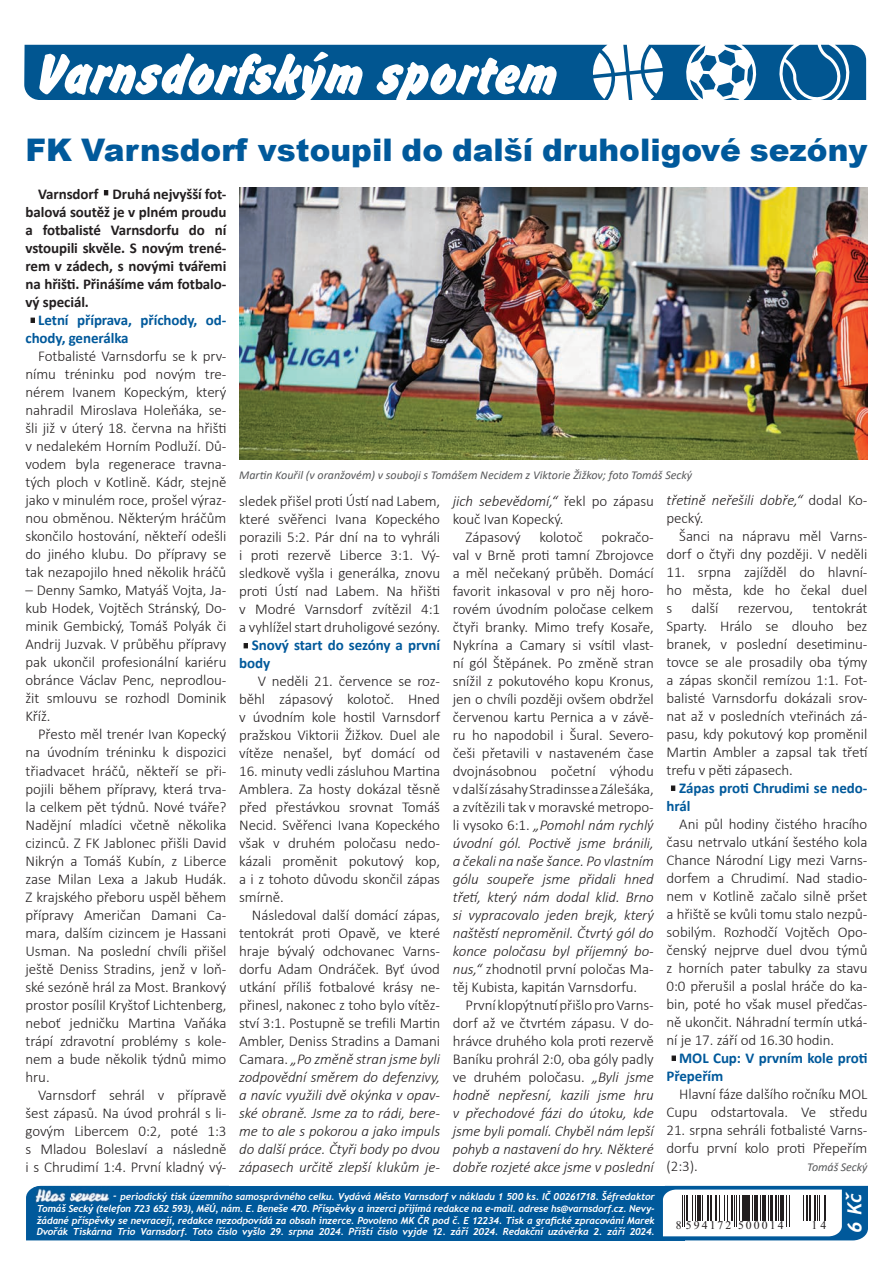
<style>
.page{position:relative;width:893px;height:1263px;background:#fff}
.page>*{position:absolute;margin:0;border:0;box-sizing:border-box;transform-origin:0 0}
.t1{font:900 31.2px "Arial";color:#00599b}
.t2{font:italic 700 19.5px "Trebuchet";color:#fff}
.t3{font:300 15px/18px "Calibri";letter-spacing:-.005em;color:#231f20;text-align:justify}
.t4{font:italic 300 15px/18px "Calibri";letter-spacing:-.005em;color:#231f20;text-align:justify}
.t5{font:700 15px/18px "Calibri";letter-spacing:-.005em;color:#231f20;text-align:justify}
.t6{font:700 15px/18px "Calibri";letter-spacing:-.005em;color:#00599b}
.t7{font:italic 12px "Calibri";color:#57585a}
.t8{font:11.7px "Times New Roman";letter-spacing:.175em;color:#231f20}
.t9{font:italic 700 9.75px/11.7px "Trebuchet";letter-spacing:-.025em;color:#fff;text-align:justify}
.s1{font-style:italic}
.s2{font-style:normal}
</style>
<div class="page">
<svg style="left:104px;top:190px;width:4px;height:5px"></svg>
<div style="left:46px;top:1214px;width:23px;height:27px;background:#8cb4d1"></div>
<div style="left:229px;top:1186px;width:436px;height:54px;background:#00599b"></div>
<div style="left:26px;top:1186px;width:203px;height:54px;background:#00599b"></div>
<img style="left:33px;top:1186px;width:39px;height:20px">
<img style="left:72px;top:1186px;width:39px;height:17px">
<img style="left:38px;top:1203px;width:73px;height:3px">
<svg style="left:24px;top:45px;width:842px;height:55px;fill:#015691"></svg>
<img style="left:239px;top:187px;width:629px;height:272px">
<svg style="left:244px;top:643px;width:4px;height:5px"></svg>
<svg style="left:31px;top:318px;width:4px;height:5px"></svg>
<svg style="left:671px;top:786px;width:4px;height:5px"></svg>
<svg style="left:672px;top:1056px;width:4px;height:5px"></svg>
<svg style="left:662px;top:1186px;width:206px;height:54px"></svg>
<hr style="left:824px;top:1195px;width:2px;height:25px;background:#231f20">
<h1 class="t1" style="left:26px;top:127px;width:843px">FK Varnsdorf vstoupil do další druholigové sezóny</h1>
<p class="t5" style="left:26px;top:185px;width:202px;text-indent:13px">Varnsdorf Druhá nejvyšší fot&shy;balová soutěž je v plném proudu a fotbalisté Varnsdorfu do ní vstoupili skvěle. S novým trené&shy;rem v zádech, s novými tvářemi na hřišti. Přinášíme vám fotbalo&shy;vý speciál.</p>
<p class="t6" style="left:26px;top:311px;width:202px;text-indent:13px">Letní příprava, příchody, od&shy;chody, generálka</p>
<p class="t3" style="left:26px;top:347px;width:202px;text-indent:13px">Fotbalisté Varnsdorfu se k prv&shy;nímu tréninku pod novým tre&shy;nérem Ivanem Kopeckým, který nahradil Miroslava Holeňáka, se&shy;šli již v úterý 18. června na hřišti v nedalekém Horním Podluží. Dů&shy;vodem byla regenerace travna&shy;tých ploch v Kotlině. Kádr, stejně jako v minulém roce, prošel výraz&shy;nou obměnou. Některým hráčům skončilo hostování, někteří odešli do jiného klubu. Do přípravy se tak nezapojilo hned několik hráčů</p>
<p class="t3" style="left:26px;top:581px;width:202px">– Denny Samko, Matyáš Vojta, Ja&shy;kub Hodek, Vojtěch Stránský, Do&shy;minik Gembický, Tomáš Polyák či Andrij Juzvak. V průběhu přípravy pak ukončil profesionální kariéru obránce Václav Penc, neprodlou&shy;žit smlouvu se rozhodl Dominik Kříž.</p>
<p class="t3" style="left:26px;top:725px;width:202px;text-indent:13px">Přesto měl trenér Ivan Kopecký na úvodním tréninku k dispozici třiadvacet hráčů, někteří se při&shy;pojili během přípravy, která trva&shy;la celkem pět týdnů. Nové tváře?<br>Nadějní mladíci včetně několika cizinců. Z FK Jablonec přišli David Nikrýn a Tomáš Kubín, z Liberce zase Milan Lexa a Jakub Hudák.<br>Z krajského přeboru uspěl během přípravy Američan Damani Ca&shy;mara, dalším cizincem je Hassani Usman. Na poslední chvíli přišel ještě Deniss Stradins, jenž v loň&shy;ské sezóně hrál za Most. Brankový prostor posílil Kryštof Lichtenberg, neboť jedničku Martina Vaňáka trápí zdravotní problémy s kole&shy;nem a bude několik týdnů mimo hru.</p>
<p class="t3" style="left:26px;top:1085px;width:202px;text-indent:13px">Varnsdorf sehrál v přípravě šest zápasů. Na úvod prohrál s li&shy;govým Libercem 0:2, poté 1:3 s Mladou Boleslaví a následně i s Chrudimí 1:4. První kladný vý-</p>
<p class="t7" style="left:239px;top:467px;width:455px">Martin Kouřil (v oranžovém) v souboji s Tomášem Necidem z Viktorie Žižkov; foto Tomáš Secký</p>
<p class="t3" style="left:239px;top:491px;width:202px">sledek přišel proti Ústí nad Labem, které svěřenci Ivana Kopeckého porazili 5:2. Pár dní na to vyhráli i proti rezervě Liberce 3:1. Vý&shy;sledkově vyšla i generálka, znovu proti Ústí nad Labem. Na hřišti v Modré Varnsdorf zvítězil 4:1 a vyhlížel start druholigové sezóny.</p>
<p class="t6" style="left:239px;top:635px;width:202px;text-indent:13px">Snový start do sezóny a první body</p>
<p class="t3" style="left:239px;top:671px;width:202px;text-indent:19px">V neděli 21. července se roz&shy;běhl zápasový kolotoč. Hned v úvodním kole hostil Varnsdorf pražskou Viktorii Žižkov. Duel ale vítěze nenašel, byť domácí od</p>
<p class="t3" style="left:239px;top:761px;width:202px">16. minuty vedli zásluhou Martina Amblera. Za hosty dokázal těsně před přestávkou srovnat Tomáš Necid. Svěřenci Ivana Kopeckého však v druhém poločasu nedo&shy;kázali proměnit pokutový kop, a i z tohoto důvodu skončil zápas smírně.</p>
<p class="t3" style="left:239px;top:905px;width:202px;text-indent:13px">Následoval další domácí zápas, tentokrát proti Opavě, ve které hraje bývalý odchovanec Varns&shy;dorfu Adam Ondráček. Byť úvod utkání příliš fotbalové krásy ne&shy;přinesl, nakonec z toho bylo vítěz&shy;ství 3:1. Postupně se trefili Martin Ambler, Deniss Stradins a Damani Camara. <span class="s1">„Po změně stran jsme byli zodpovědní směrem do defenzivy, a navíc využili dvě okýnka v opav&shy;ské obraně. Jsme za to rádi, bere&shy;me to ale s pokorou a jako impuls do další práce. Čtyři body po dvou zápasech určitě zlepší klukům je-</span></p>
<p class="t4" style="left:453px;top:491px;width:202px">jich sebevědomí,“ <span class="s2">řekl po zápasu</span></p>
<p class="t3" style="left:453px;top:509px;width:112px">kouč Ivan Kopecký.</p>
<p class="t3" style="left:466px;top:527px;width:57px">Zápasový</p>
<p class="t3" style="left:539px;top:527px;width:45px">kolotoč</p>
<p class="t3" style="left:453px;top:527px;width:203px;text-indent:149px">pokračo&shy;val v Brně proti tamní Zbrojovce a měl nečekaný průběh. Domácí favorit inkasoval v pro něj horo&shy;rovém úvodním poločase celkem čtyři branky. Mimo trefy Kosaře, Nykrína a Camary si vsítil vlast&shy;ní gól Štěpánek. Po změně stran snížil z pokutového kopu Kronus, jen o chvíli později ovšem obdržel červenou kartu Pernica a v závě&shy;ru ho napodobil i Šural. Severo&shy;češi přetavili v nastaveném čase dvojnásobnou početní výhodu v další zásahy Stradinsse a Zálešáka, a zvítězili tak v moravské metropo&shy;li vysoko 6:1. <span class="s1">„Pomohl nám rychlý úvodní gól. Poctivě jsme bránili, a čekali na naše šance. Po vlastním gólu soupeře jsme přidali hned třetí, který nám dodal klid. Brno si vypracovalo jeden brejk, který naštěstí neproměnil. Čtvrtý gól do konce poločasu byl příjemný bo&shy;nus,“</span> zhodnotil první poločas Ma&shy;těj Kubista, kapitán Varnsdorfu.</p>
<p class="t4" style="left:453px;top:995px;width:202px;text-indent:13px"><span class="s2">První klopýtnutí přišlo pro Varns&shy;dorf až ve čtvrtém zápasu. V do&shy;hrávce druhého kola proti rezervě Baníku prohrál 2:0, oba góly padly ve druhém poločasu.</span> „Byli jsme hodně nepřesní, kazili jsme hru v přechodové fázi do útoku, kde jsme byli pomalí. Chyběl nám lepší pohyb a nastavení do hry. Některé dobře rozjeté akce jsme v poslední</p>
<p class="t4" style="left:666px;top:490px;width:202px">třetině neřešili dobře,“ <span class="s2">dodal Ko&shy;pecký.</span></p>
<p class="t3" style="left:666px;top:526px;width:202px;text-align:right">Šanci na nápravu měl Varns&shy;dorf o čtyři dny později. V neděli</p>
<p class="t3" style="left:666px;top:562px;width:202px">11. srpna zajížděl do hlavní&shy;ho města, kde ho čekal duel s</p>
<p class="t3" style="left:666px;top:598px;width:202px;text-indent:146px">tentokrát Sparty. Hrálo se dlouho bez branek, v poslední desetiminu&shy;tovce se ale prosadily oba týmy a zápas skončil remízou 1:1. Fot&shy;balisté Varnsdorfu dokázali srov&shy;nat až v posledních vteřinách zá&shy;pasu, kdy pokutový kop proměnil Martin Ambler a zapsal tak třetí trefu v pěti zápasech.</p>
<p class="t6" style="left:666px;top:778px;width:202px;text-indent:13px">Zápas proti Chrudimi se nedo&shy;hrál</p>
<p class="t3" style="left:666px;top:814px;width:202px;text-indent:13px">Ani půl hodiny čistého hracího času netrvalo utkání šestého kola Chance Národní Ligy mezi Varns&shy;dorfem a Chrudimí. Nad stadio&shy;nem v Kotlině začalo silně pršet a hřiště se kvůli tomu stalo nezpů&shy;sobilým. Rozhodčí Vojtěch Opo&shy;čenský nejprve duel dvou týmů z horních pater tabulky za stavu 0:0 přerušil a poslal hráče do ka&shy;bin, poté ho však musel předčas&shy;ně ukončit. Náhradní termín utká&shy;ní je 17. září od 16.30 hodin.</p>
<p class="t6" style="left:666px;top:1048px;width:202px;text-indent:13px">MOL Cup: V prvním kole proti<br>Přepeřím</p>
<p class="t3" style="left:666px;top:1084px;width:202px;text-align:right">Hlavní fáze dalšího ročníku MOL<br>Cupu odstartovala. Ve středu</p>
<p class="t3" style="left:666px;top:1120px;width:202px">21. srpna sehráli fotbalisté Varns&shy;dorfu první kolo proti Přepeřím (2:3).</p>
<p class="t3" style="left:692px;top:598px;width:28px">další</p>
<p class="t3" style="left:738px;top:598px;width:57px">rezervou,</p>
<p class="t7" style="left:807px;top:1158px;width:62px">Tomáš Secký</p>
<p class="t9" style="left:37px;top:1191px;width:620px;text-indent:77px">- periodický tisk územního samosprávného celku. Vydává Město Varnsdorf v nákladu 1 500 ks. IČ 00261718. Šéfredaktor Tomáš Secký (telefon 723 652 593), MěÚ, nám. E. Beneše 470. Příspěvky a inzerci přijímá redakce na e-mail. adrese hs@varnsdorf.cz. Nevy&shy;žádané příspěvky se nevracejí, redakce nezodpovídá za obsah inzerce. Povoleno MK ČR pod č. E 12234. Tisk a grafické zpracování Marek Dvořák Tiskárna Trio Varnsdorf. Toto číslo vyšlo 29. srpna 2024. Příští číslo vyjde 12. září 2024. Redakční uzávěrka 2. září 2024.</p>
<p class="t8" style="left:676px;top:1218px;width:110px">8 594172 500014</p>
<p class="t8" style="left:811px;top:1218px;width:16px">1 4</p>
<h2 class="t2" style="left:842px;top:1232px;width:43px;rotate:-90deg">6 Kč</h2>
</div>
